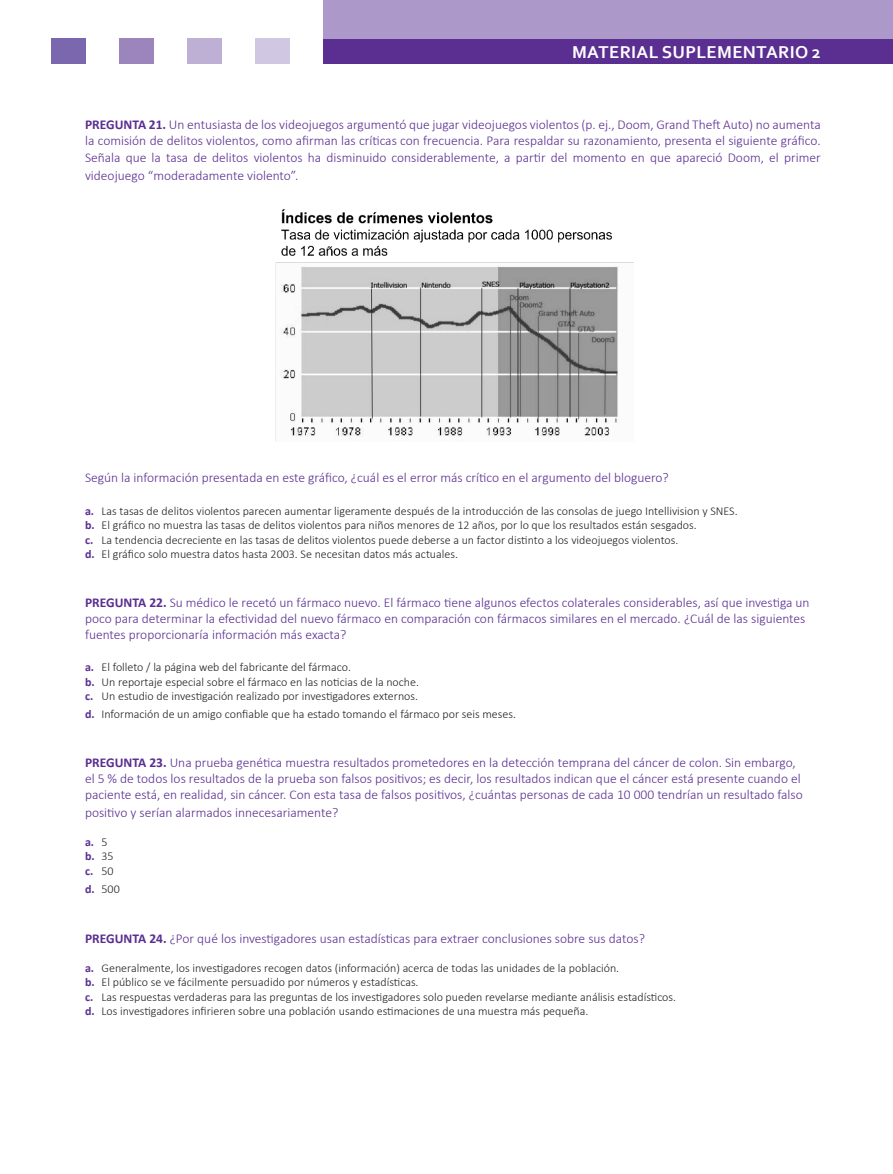
<style>
.page{position:relative;width:893px;height:1174px;background:#fff}
.page>*{position:absolute;margin:0;border:0;box-sizing:border-box;transform-origin:0 0}
.t1{font:700 18px "Corbel";letter-spacing:.02em;color:#fff}
.t2{font:300 13.5px/16.2px "Calibri";color:#5b2e91}
.t3{font:300 12px "Calibri";color:#231f20}
.t4{font:700 12px "Calibri";color:#5b2e91}
.s1{font-weight:700}
.s2{font-weight:700;color:#5b2e91}
.s3{font-weight:300;color:#231f20}
</style>
<div class="page">
<div style="left:51px;top:38px;width:34px;height:26px;background:#7a67ae"></div>
<div style="left:255px;top:38px;width:34px;height:26px;background:#d0c7e2"></div>
<div style="left:187px;top:38px;width:34px;height:26px;background:#beafd4"></div>
<div style="left:119px;top:38px;width:34px;height:26px;background:#9c85bd"></div>
<div style="left:323px;top:38px;width:570px;height:26px;background:#5b2e91"></div>
<div style="left:323px;top:0;width:570px;height:38px;background:#ac99c9"></div>
<img style="left:275px;top:209px;width:358px;height:232px">
<h1 class="t1" style="left:572px;top:41px;width:250px">MATERIAL SUPLEMENTARIO 2</h1>
<p class="t2" style="left:85px;top:116px;width:737px;text-align:justify"><span class="s1">PREGUNTA 21.</span> Un entusiasta de los videojuegos argumentó que jugar videojuegos violentos (p. ej., Doom, Grand Theft Auto) no aumenta la comisión de delitos violentos, como afirman las críticas con frecuencia. Para respaldar su razonamiento, presenta el siguiente gráfico.<br>Señala que la tasa de delitos violentos ha disminuido considerablemente, a partir del momento en que apareció Doom, el primer</p>
<p class="t2" style="left:85px;top:167px;width:215px">videojuego “moderadamente violento”.</p>
<p class="t2" style="left:85px;top:469px;width:585px">Según la información presentada en este gráfico, ¿cuál es el error más crítico en el argumento del bloguero?</p>
<p class="t3" style="left:85px;top:503px;width:654px"><span class="s2">a.</span> Las tasas de delitos violentos parecen aumentar ligeramente después de la introducción de las consolas de juego Intellivision y SNES.</p>
<p class="t3" style="left:85px;top:517px;width:613px"><span class="s2">b.</span> El gráfico no muestra las tasas de delitos violentos para niños menores de 12 años, por lo que los resultados están sesgados.</p>
<p class="t3" style="left:85px;top:532px;width:595px"><span class="s2">c.</span> La tendencia decreciente en las tasas de delitos violentos puede deberse a un factor distinto a los videojuegos violentos.</p>
<p class="t3" style="left:85px;top:546px;width:374px"><span class="s2">d.</span> El gráfico solo muestra datos hasta 2003. Se necesitan datos más actuales.</p>
<p class="t2" style="left:85px;top:594px;width:726px"><span class="s1">PREGUNTA 22.</span> Su médico le recetó un fármaco nuevo. El fármaco tiene algunos efectos colaterales considerables, así que investiga un poco para determinar la efectividad del nuevo fármaco en comparación con fármacos similares en el mercado. ¿Cuál de las siguientes fuentes proporcionaría información más exacta?</p>
<p class="t3" style="left:85px;top:660px;width:267px"><span class="s2">a.</span> El folleto / la página web del fabricante del fármaco.</p>
<p class="t3" style="left:85px;top:674px;width:336px"><span class="s2">b.</span> Un reportaje especial sobre el fármaco en las noticias de la noche.</p>
<p class="t3" style="left:85px;top:688px;width:335px"><span class="s2">c.</span> Un estudio de investigación realizado por investigadores externos.</p>
<p class="t3" style="left:85px;top:706px;width:432px"><span class="s2">d.</span> Información de un amigo confiable que ha estado tomando el fármaco por seis meses.</p>
<p class="t2" style="left:85px;top:754px;width:719px"><span class="s1">PREGUNTA 23.</span> Una prueba genética muestra resultados prometedores en la detección temprana del cáncer de colon. Sin embargo, el 5 % de todos los resultados de la prueba son falsos positivos; es decir, los resultados indican que el cáncer está presente cuando el paciente está, en realidad, sin cáncer. Con esta tasa de falsos positivos, ¿cuántas personas de cada 10 000 tendrían un resultado falso</p>
<p class="t2" style="left:85px;top:804px;width:255px">positivo y serían alarmados innecesariamente?</p>
<p class="t4" style="left:85px;top:833px;width:24px">a. <span class="s3">5</span></p>
<p class="t4" style="left:85px;top:848px;width:30px">b. <span class="s3">35</span></p>
<p class="t4" style="left:85px;top:862px;width:30px">c. <span class="s3">50</span></p>
<p class="t3" style="left:85px;top:881px;width:36px"><span class="s2">d.</span> 500</p>
<p class="t2" style="left:85px;top:930px;width:561px"><span class="s1">PREGUNTA 24.</span> ¿Por qué los investigadores usan estadísticas para extraer conclusiones sobre sus datos?</p>
<p class="t3" style="left:85px;top:960px;width:536px"><span class="s2">a.</span> Generalmente, los investigadores recogen datos (información) acerca de todas las unidades de la población.</p>
<p class="t3" style="left:85px;top:975px;width:335px"><span class="s2">b.</span> El público se ve fácilmente persuadido por números y estadísticas.</p>
<p class="t3" style="left:85px;top:989px;width:593px"><span class="s2">c.</span> Las respuestas verdaderas para las preguntas de los investigadores solo pueden revelarse mediante análisis estadísticos.</p>
<p class="t3" style="left:85px;top:1003px;width:505px"><span class="s2">d.</span> Los investigadores infirieren sobre una población usando estimaciones de una muestra más pequeña.</p>
</div>
